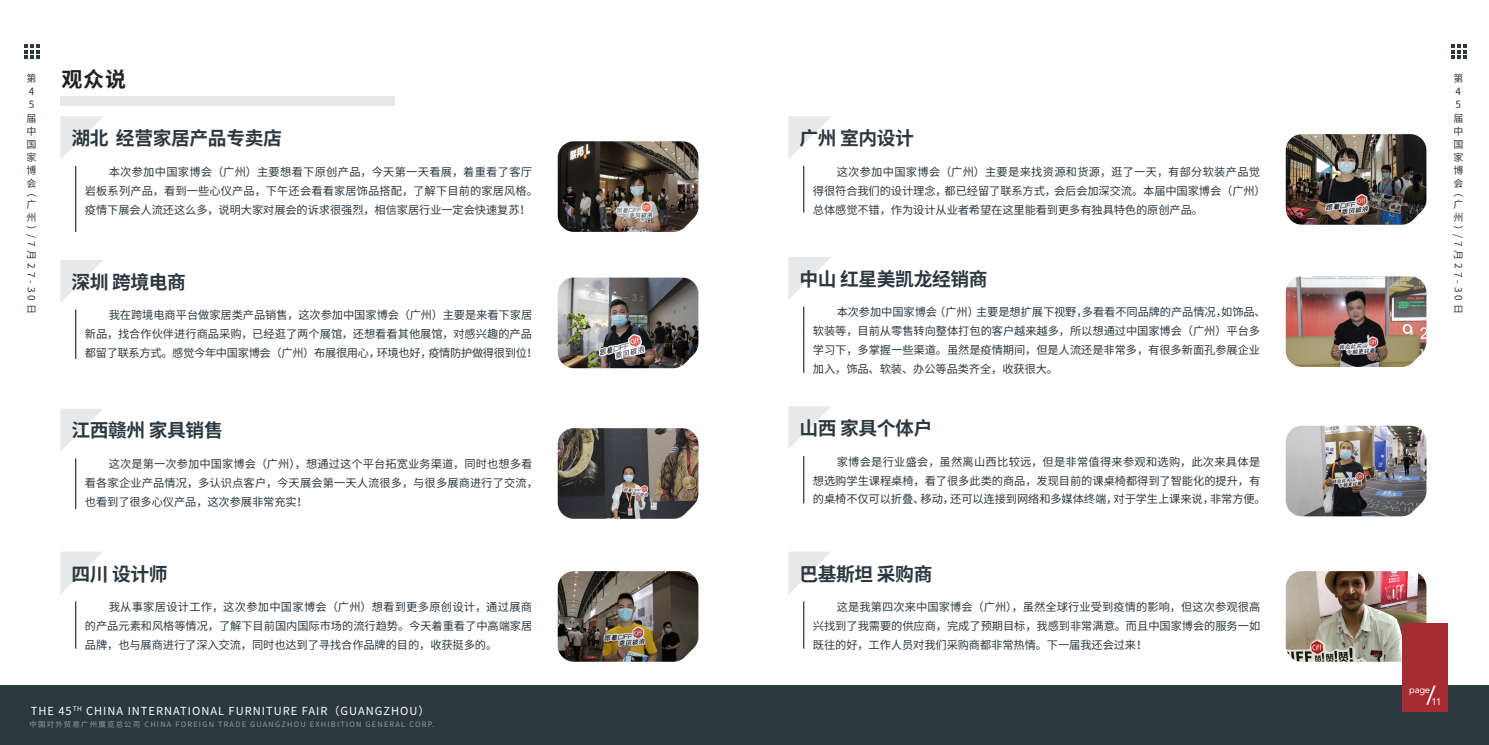
<style>
.page{position:relative;width:1489px;height:745px;background:#fff}
.page>*{position:absolute;margin:0;border:0;box-sizing:border-box;transform-origin:0 0}
.t1{font:25px "Avenir";color:#fff}
.t2{font:700 21px "Source Han Sans CN";color:#231f20}
.t3{font:700 18.75px "Source Han Sans CN";letter-spacing:-.02em;color:#2c3840}
.t4{font:11.25px/18.8px "Source Han Sans CN";letter-spacing:-.005em;color:#2c3840}
.t5{font:11.12px "Source Han Sans CN";letter-spacing:.09em;color:#fff}
.t6{font:10px/13.1px "Source Han Sans CN";letter-spacing:.31em;color:#2c3840}
.t7{font:9.5px "Avenir";letter-spacing:-.035em;color:#fff}
.t8{font:7.38px "Source Han Sans CN";letter-spacing:.165em;color:#989b9e}
</style>
<div class="page">
<svg style="left:25px;top:45px;width:15px;height:14px"></svg>
<svg style="left:1451px;top:45px;width:15px;height:14px"></svg>
<div style="left:0;top:684px;width:1488px;height:60px;background:#2c3840"></div>
<div style="left:60px;top:96px;width:335px;height:9px;background:#e7e8e9"></div>
<svg style="left:60px;top:260px;width:43px;height:43px"></svg>
<hr style="left:75px;top:309px;width:1px;height:50px;background:#2c3840">
<img style="left:557px;top:277px;width:141px;height:91px">
<svg style="left:60px;top:408px;width:43px;height:43px"></svg>
<hr style="left:75px;top:458px;width:1px;height:51px;background:#2c3840">
<img style="left:557px;top:428px;width:141px;height:90px">
<svg style="left:60px;top:552px;width:43px;height:42px"></svg>
<hr style="left:75px;top:601px;width:1px;height:47px;background:#2c3840">
<img style="left:557px;top:571px;width:141px;height:90px">
<svg style="left:60px;top:116px;width:43px;height:43px"></svg>
<hr style="left:75px;top:166px;width:1px;height:66px;background:#2c3840">
<img style="left:557px;top:141px;width:141px;height:91px">
<svg style="left:788px;top:116px;width:43px;height:43px"></svg>
<hr style="left:803px;top:166px;width:1px;height:46px;background:#2c3840">
<img style="left:1285px;top:134px;width:141px;height:90px">
<svg style="left:788px;top:257px;width:43px;height:43px"></svg>
<hr style="left:803px;top:306px;width:1px;height:66px;background:#2c3840">
<img style="left:1285px;top:276px;width:141px;height:91px">
<svg style="left:788px;top:406px;width:43px;height:43px"></svg>
<hr style="left:803px;top:455px;width:1px;height:48px;background:#2c3840">
<img style="left:1285px;top:425px;width:141px;height:91px">
<svg style="left:788px;top:552px;width:43px;height:42px"></svg>
<hr style="left:803px;top:601px;width:1px;height:47px;background:#2c3840">
<img style="left:1285px;top:571px;width:141px;height:90px">
<div style="left:1401px;top:623px;width:46px;height:88px;background:#a72b30"></div>
<p class="t6" style="left:27px;top:72px;width:11px">第<br>4<br>5届中国家博会</p>
<p class="t6" style="left:27px;top:185px;width:11px;text-align:justify">︵广州︶</p>
<p class="t6" style="left:38px;top:234px;width:81px;rotate:90deg">/7月27-30日</p>
<h2 class="t2" style="left:61px;top:69px;width:66px">观众说</h2>
<h3 class="t3" style="left:71px;top:128px;width:212px">湖北 经营家居产品专卖店</h3>
<p class="t4" style="left:85px;top:162px;width:454px;text-indent:24px">本次参加中国家博会（广州）主要想看下原创产品，今天第一天看展，着重看了客厅岩板系列产品，看到一些心仪产品，下午还会看看家居饰品搭配，了解下目前的家居风格。疫情下展会人流还这么多，说明大家对展会的诉求很强烈，相信家居行业一定会快速复苏！</p>
<h3 class="t3" style="left:71px;top:272px;width:116px">深圳 跨境电商</h3>
<p class="t4" style="left:85px;top:305px;width:454px;text-indent:24px">我在跨境电商平台做家居类产品销售，这次参加中国家博会（广州）主要是来看下家居新品，找合作伙伴进行商品采购，已经逛了两个展馆，还想看看其他展馆，对感兴趣的产品都留了联系方式。感觉今年中国家博会（广州）布展很用心，环境也好，疫情防护做得很到位！</p>
<h3 class="t3" style="left:71px;top:420px;width:153px">江西赣州 家具销售</h3>
<p class="t4" style="left:85px;top:454px;width:454px;text-indent:24px">这次是第一次参加中国家博会（广州），想通过这个平台拓宽业务渠道，同时也想多看看各家企业产品情况，多认识点客户，今天展会第一天人流很多，与很多展商进行了交流，也看到了很多心仪产品，这次参展非常充实！</p>
<h3 class="t3" style="left:71px;top:563px;width:98px">四川 设计师</h3>
<p class="t4" style="left:85px;top:597px;width:449px;text-align:justify;text-indent:24px">我从事家居设计工作，这次参加中国家博会（广州）想看到更多原创设计，通过展商的产品元素和风格等情况，了解下目前国内国际市场的流行趋势。今天着重看了中高端家居品牌，也与展商进行了深入交流，同时也达到了寻找合作品牌的目的，收获挺多的。</p>
<p class="t5" style="left:31px;top:704px;width:400px">THE 45<sup>TH</sup> CHINA INTERNATIONAL FURNITURE FAIR（GUANGZHOU）</p>
<p class="t8" style="left:29px;top:719px;width:406px">中国对外贸易广州展览总公司 CHINA FOREIGN TRADE GUANGZHOU EXHIBITION GENERAL CORP.</p>
<h3 class="t3" style="left:799px;top:128px;width:116px">广州 室内设计</h3>
<p class="t4" style="left:813px;top:162px;width:454px;text-indent:24px">这次参加中国家博会（广州）主要是来找资源和货源，逛了一天，有部分软装产品觉得很符合我们的设计理念，都已经留了联系方式，会后会加深交流。本届中国家博会（广州）总体感觉不错，作为设计从业者希望在这里能看到更多有独具特色的原创产品。</p>
<h3 class="t3" style="left:799px;top:269px;width:190px">中山 红星美凯龙经销商</h3>
<p class="t4" style="left:813px;top:302px;width:454px;text-indent:24px">本次参加中国家博会（广州）主要是想扩展下视野，多看看不同品牌的产品情况，如饰品、软装等，目前从零售转向整体打包的客户越来越多，所以想通过中国家博会（广州）平台多学习下，多掌握一些渠道。虽然是疫情期间，但是人流还是非常多，有很多新面孔参展企业加入，饰品、软装、办公等品类齐全，收获很大。</p>
<h3 class="t3" style="left:799px;top:418px;width:134px">山西 家具个体户</h3>
<p class="t4" style="left:813px;top:452px;width:454px;text-indent:24px">家博会是行业盛会，虽然离山西比较远，但是非常值得来参观和选购，此次来具体是想选购学生课程桌椅，看了很多此类的商品，发现目前的课桌椅都得到了智能化的提升，有的桌椅不仅可以折叠、移动，还可以连接到网络和多媒体终端，对于学生上课来说，非常方便。</p>
<h3 class="t3" style="left:799px;top:563px;width:134px">巴基斯坦 采购商</h3>
<p class="t4" style="left:813px;top:597px;width:449px;text-align:justify;text-indent:24px">这是我第四次来中国家博会（广州），虽然全球行业受到疫情的影响，但这次参观很高兴找到了我需要的供应商，完成了预期目标，我感到非常满意。而且中国家博会的服务一如既往的好，工作人员对我们采购商都非常热情。下一届我还会过来！</p>
<p class="t6" style="left:1453px;top:72px;width:11px">第<br>4<br>5届中国家博会</p>
<p class="t6" style="left:1453px;top:185px;width:11px;text-align:justify">︵广州︶</p>
<p class="t6" style="left:1464px;top:234px;width:81px;rotate:90deg">/7月27-30日</p>
<h1 class="t1" style="left:1426px;top:680px;width:11px">/</h1>
<p class="t7" style="left:1409px;top:683px;width:22px">page</p>
<p class="t7" style="left:1431px;top:695px;width:12px">11</p>
</div>
